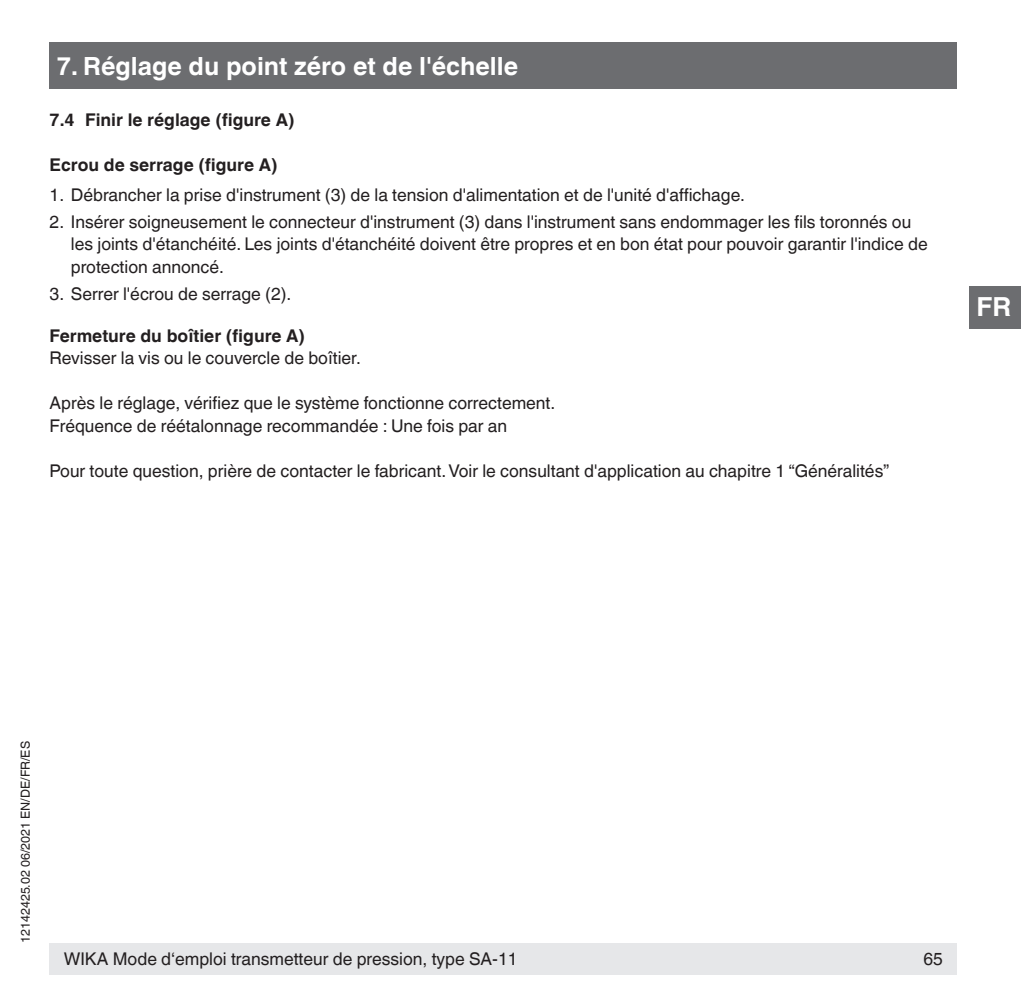
<style>
.page{position:relative;width:1021px;height:1007px;background:#fff}
.page>*{position:absolute;margin:0;border:0;box-sizing:border-box;transform-origin:0 0}
.t1{font:700 26.25px "Helvetica World";color:#fff}
.t2{font:700 25px "Helvetica World";color:#fff}
.t3{font:17.5px/22.5px "Helvetica World";color:#231f20}
.t4{font:700 17.5px "Helvetica World";color:#231f20}
.t5{font:12.5px "Helvetica World";color:#231f20}
</style>
<div class="page">
<div style="left:50px;top:943px;width:907px;height:31px;background:#e6e7e9"></div>
<div style="left:50px;top:43px;width:907px;height:46px;background:#6c6d70"></div>
<div style="left:969px;top:286px;width:51px;height:42px;background:#6c6d70"></div>
<h2 class="t2" style="left:57px;top:51px;width:463px">7. Réglage du point zéro et de l'échelle</h2>
<p class="t4" style="left:50px;top:110px;width:246px">7.4 Finir le réglage (figure A)</p>
<p class="t4" style="left:50px;top:155px;width:229px">Ecrou de serrage (figure A)</p>
<p class="t3" style="left:50px;top:184px;width:697px">1. Débrancher la prise d'instrument (3) de la tension d'alimentation et de l'unité d'affichage.</p>
<p class="t3" style="left:71px;top:210px;width:858px;text-indent:-21px">2. Insérer soigneusement le connecteur d'instrument (3) dans l'instrument sans endommager les fils toronnés ou les joints d'étanchéité. Les joints d'étanchéité doivent être propres et en bon état pour pouvoir garantir l'indice de protection annoncé.</p>
<p class="t3" style="left:50px;top:282px;width:243px">3. Serrer l'écrou de serrage (2).</p>
<p class="t4" style="left:50px;top:325px;width:257px">Fermeture du boîtier (figure A)</p>
<p class="t3" style="left:50px;top:347px;width:313px">Revisser la vis ou le couvercle de boîtier.</p>
<p class="t3" style="left:50px;top:392px;width:507px">Après le réglage, vérifiez que le système fonctionne correctement.<br>Fréquence de réétalonnage recommandée : Une fois par an</p>
<p class="t3" style="left:50px;top:459px;width:841px">Pour toute question, prière de contacter le fabricant. Voir le consultant d'application au chapitre 1 “Généralités”</p>
<h1 class="t1" style="left:976px;top:292px;width:36px">FR</h1>
<p class="t5" style="left:18px;top:943px;width:203px;rotate:-90deg">12142425.02 06/2021 EN/DE/FR/ES</p>
<p class="t3" style="left:64px;top:947px;width:455px">WIKA Mode d‘emploi transmetteur de pression, type SA-11</p>
<p class="t3" style="left:923px;top:947px;width:21px">65</p>
</div>
